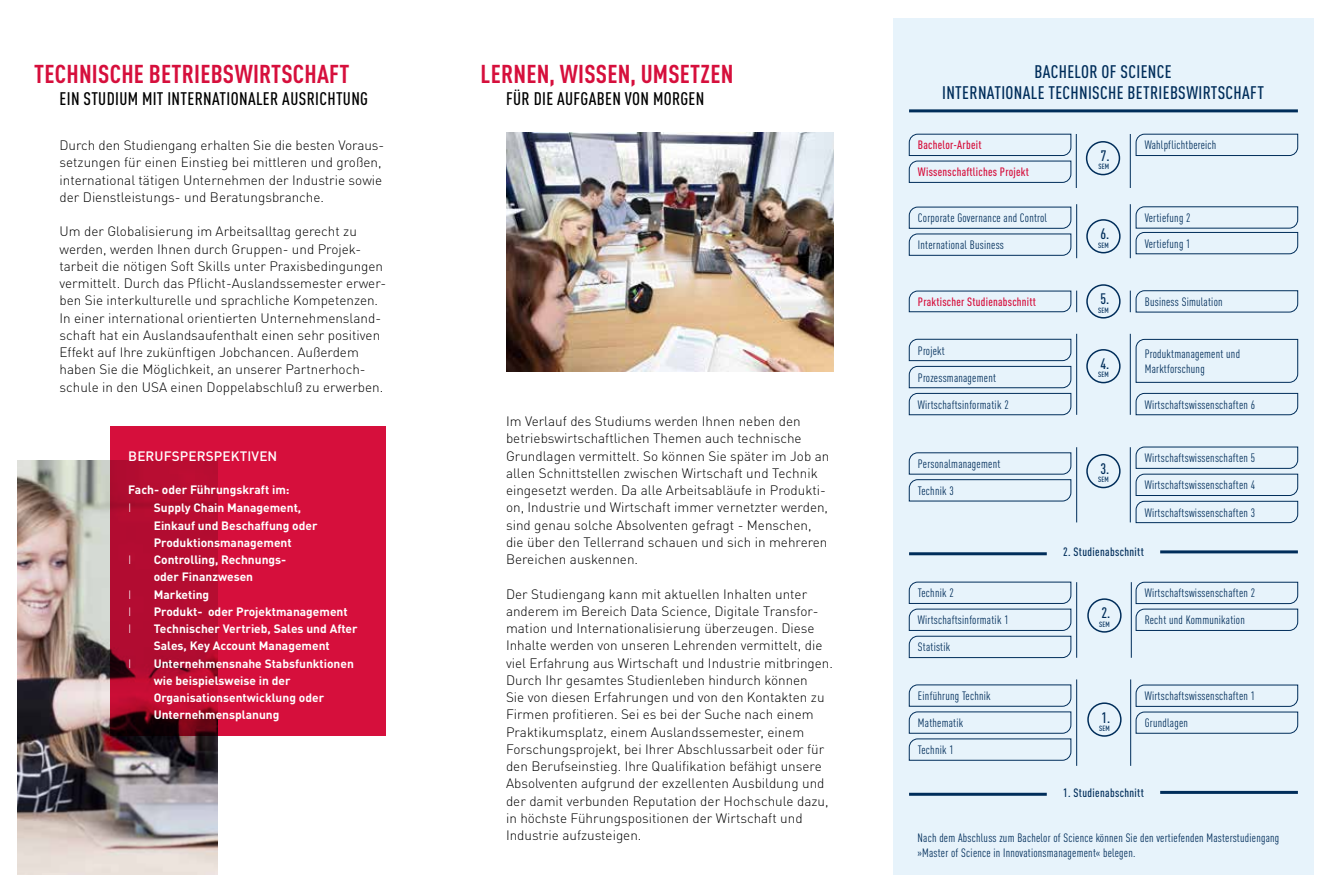
<style>
.page{position:relative;width:1331px;height:893px;background:#fff}
.page>*{position:absolute;margin:0;border:0;box-sizing:border-box;transform-origin:0 0}
.t1{font:700 condensed 25.5px "DIN Pro";letter-spacing:.01em;color:#d60f3c}
.t2{font:500 condensed 18px "DIN Pro";letter-spacing:.02em;color:#000}
.t3{font:500 condensed 18px/21.6px "DIN Pro";letter-spacing:.02em;color:#002d5a;text-align:center}
.t4{font:500 condensed 15px "DIN Pro";color:#002d5a}
.t5{font:300 13.5px/17.2px "DIN Pro";color:#000}
.t6{font:500 13.5px "DIN Pro";letter-spacing:.01em;color:#fff}
.t7{font:condensed 12px/15px "DIN Pro";letter-spacing:.02em;color:#002d5a}
.t8{font:700 12px/17.2px "DIN Pro";color:#fff}
.t9{font:500 condensed 12px "DIN Pro";letter-spacing:.02em;color:#d60f3c}
.t10{font:500 condensed 12px "DIN Pro";letter-spacing:.03em;color:#002d5a}
.t11{font:300 12px "DIN Pro";color:#fff}
.t12{font:500 condensed 7.5px "DIN Pro";letter-spacing:.01em;color:#002d5a}
</style>
<div class="page">
<img style="left:18px;top:460px;width:200px;height:415px">
<div style="left:893px;top:18px;width:421px;height:857px;background:#e7f3fb"></div>
<svg style="left:110px;top:427px;width:275px;height:309px;background:#c60d36"></svg>
<img style="left:506px;top:133px;width:327px;height:239px">
<svg style="left:1136px;top:393px;width:162px;height:22px"></svg>
<svg style="left:909px;top:207px;width:162px;height:49px"></svg>
<svg style="left:1136px;top:134px;width:162px;height:22px"></svg>
<svg style="left:909px;top:684px;width:162px;height:77px"></svg>
<svg style="left:909px;top:582px;width:162px;height:76px"></svg>
<svg style="left:1136px;top:339px;width:162px;height:44px"></svg>
<svg style="left:1136px;top:685px;width:162px;height:49px"></svg>
<svg style="left:1136px;top:582px;width:162px;height:49px"></svg>
<svg style="left:909px;top:452px;width:162px;height:49px"></svg>
<svg style="left:909px;top:339px;width:162px;height:76px"></svg>
<svg style="left:1136px;top:206px;width:162px;height:48px"></svg>
<svg style="left:1136px;top:447px;width:162px;height:76px"></svg>
<hr style="left:909px;top:109px;width:389px;height:3px;background:#002d5a">
<hr style="left:909px;top:793px;width:138px;height:3px;background:#002d5a">
<hr style="left:909px;top:552px;width:138px;height:3px;background:#002d5a">
<hr style="left:1160px;top:791px;width:138px;height:3px;background:#002d5a">
<hr style="left:1160px;top:550px;width:138px;height:3px;background:#002d5a">
<div style="left:1086px;top:454px;width:34px;height:34px;border:2px solid #002d5a;border-radius:50%"></div>
<div style="left:1086px;top:349px;width:34px;height:34px;border:2px solid #002d5a;border-radius:50%"></div>
<div style="left:1086px;top:219px;width:34px;height:34px;border:2px solid #002d5a;border-radius:50%"></div>
<div style="left:1086px;top:284px;width:34px;height:35px;border:2px solid #002d5a;border-radius:50%"></div>
<div style="left:1087px;top:598px;width:34px;height:35px;border:2px solid #002d5a;border-radius:50%"></div>
<div style="left:1087px;top:702px;width:34px;height:35px;border:2px solid #002d5a;border-radius:50%"></div>
<hr style="left:1131px;top:582px;width:1px;height:76px;background:#002d5a">
<hr style="left:1076px;top:582px;width:1px;height:76px;background:#002d5a">
<hr style="left:1130px;top:447px;width:1px;height:75px;background:#002d5a">
<hr style="left:1130px;top:334px;width:1px;height:81px;background:#002d5a">
<hr style="left:1130px;top:204px;width:1px;height:54px;background:#002d5a">
<svg style="left:1130px;top:290px;width:168px;height:22px"></svg>
<hr style="left:1130px;top:134px;width:1px;height:54px;background:#002d5a">
<hr style="left:1076px;top:134px;width:1px;height:54px;background:#002d5a">
<hr style="left:1076px;top:447px;width:1px;height:75px;background:#002d5a">
<hr style="left:1076px;top:334px;width:1px;height:81px;background:#002d5a">
<hr style="left:1076px;top:204px;width:1px;height:54px;background:#002d5a">
<svg style="left:909px;top:291px;width:168px;height:21px"></svg>
<hr style="left:1076px;top:679px;width:1px;height:87px;background:#002d5a">
<hr style="left:1130px;top:679px;width:1px;height:87px;background:#002d5a">
<svg style="left:909px;top:134px;width:162px;height:49px"></svg>
<div style="left:1086px;top:141px;width:34px;height:34px;border:2px solid #002d5a;border-radius:50%"></div>
<h1 class="t1" style="left:34px;top:55px;width:317px">TECHNISCHE BETRIEBSWIRTSCHAFT</h1>
<h2 class="t2" style="left:60px;top:86px;width:310px">EIN STUDIUM MIT INTERNATIONALER AUSRICHTUNG</h2>
<p class="t5" style="left:60px;top:136px;width:326px">Durch den Studiengang erhalten Sie die besten Voraus&shy;setzungen für einen Einstieg bei mittleren und großen, international tätigen Unternehmen der Industrie sowie der Dienstleistungs- und Beratungsbranche.</p>
<p class="t5" style="left:60px;top:222px;width:328px">Um der Globalisierung im Arbeitsalltag gerecht zu werden, werden Ihnen durch Gruppen- und Projek&shy;tarbeit die nötigen Soft Skills unter Praxisbedingungen vermittelt. Durch das Pflicht-Auslandssemester erwer&shy;ben Sie interkulturelle und sprachliche Kompetenzen.<br>In einer international orientierten Unternehmensland&shy;schaft hat ein Auslandsaufenthalt einen sehr positiven Effekt auf Ihre zukünftigen Jobchancen. Außerdem haben Sie die Möglichkeit, an unserer Partnerhoch&shy;schule in den USA einen Doppelabschluß zu erwerben.</p>
<p class="t6" style="left:128px;top:445px;width:151px">BERUFSPERSPEKTIVEN</p>
<p class="t8" style="left:128px;top:480px;width:163px">Fach- oder Führungskraft im:</p>
<p class="t11" style="left:128px;top:499px;width:5px">I</p>
<p class="t8" style="left:154px;top:499px;width:165px">Supply Chain Management,<br>Einkauf und Beschaffung oder<br>Produktionsmanagement</p>
<p class="t11" style="left:128px;top:551px;width:5px">I</p>
<p class="t8" style="left:154px;top:550px;width:134px">Controlling, Rechnungs&shy;oder Finanzwesen</p>
<p class="t11" style="left:128px;top:585px;width:5px">I</p>
<p class="t8" style="left:154px;top:585px;width:57px">Marketing</p>
<p class="t11" style="left:128px;top:602px;width:5px">I</p>
<p class="t8" style="left:154px;top:602px;width:195px">Produkt- oder Projektmanagement</p>
<p class="t11" style="left:128px;top:620px;width:5px">I</p>
<p class="t8" style="left:154px;top:619px;width:205px">Technischer Vertrieb, Sales und After<br>Sales, Key Account Management</p>
<p class="t11" style="left:128px;top:654px;width:5px">I</p>
<p class="t8" style="left:154px;top:654px;width:202px">Unternehmensnahe Stabsfunktionen wie beispielsweise in der<br>Organisationsentwicklung oder<br>Unternehmensplanung</p>
<h1 class="t1" style="left:481px;top:55px;width:254px">LERNEN, WISSEN, UMSETZEN</h1>
<h2 class="t2" style="left:506px;top:86px;width:200px">FÜR DIE AUFGABEN VON MORGEN</h2>
<p class="t5" style="left:506px;top:412px;width:325px">Im Verlauf des Studiums werden Ihnen neben den betriebswirtschaftlichen Themen auch technische Grundlagen vermittelt. So können Sie später im Job an allen Schnittstellen zwischen Wirtschaft und Technik eingesetzt werden. Da alle Arbeitsabläufe in Produkti&shy;on, Industrie und Wirtschaft immer vernetzter werden, sind genau solche Absolventen gefragt - Menschen, die über den Tellerrand schauen und sich in mehreren Bereichen auskennen.</p>
<p class="t5" style="left:506px;top:584px;width:328px">Der Studiengang kann mit aktuellen Inhalten unter anderem im Bereich Data Science, Digitale Transfor&shy;mation und Internationalisierung überzeugen. Diese Inhalte werden von unseren Lehrenden vermittelt, die viel Erfahrung aus Wirtschaft und Industrie mitbringen.<br>Durch Ihr gesamtes Studienleben hindurch können<br>Sie von diesen Erfahrungen und von den Kontakten zu Firmen profitieren. Sei es bei der Suche nach einem Praktikumsplatz, einem Auslandssemester, einem Forschungsprojekt, bei Ihrer Abschlussarbeit oder für den Berufseinstieg. Ihre Qualifikation befähigt unsere Absolventen aufgrund der exzellenten Ausbildung und der damit verbunden Reputation der Hochschule dazu, in höchste Führungspositionen der Wirtschaft und Industrie aufzusteigen.</p>
<h2 class="t3" style="left:942px;top:59px;width:323px">BACHELOR OF SCIENCE<br>INTERNATIONALE TECHNISCHE BETRIEBSWIRTSCHAFT</h2>
<p class="t9" style="left:918px;top:137px;width:65px">Bachelor-Arbeit</p>
<p class="t9" style="left:918px;top:163px;width:112px">Wissenschaftliches Projekt</p>
<p class="t4" style="left:1101px;top:145px;width:10px">7.</p>
<p class="t12" style="left:1099px;top:161px;width:12px">SEM</p>
<p class="t7" style="left:1145px;top:137px;width:73px">Wahlpflichtbereich</p>
<p class="t7" style="left:918px;top:210px;width:131px">Corporate Governance and Control</p>
<p class="t7" style="left:1145px;top:210px;width:47px">Vertiefung 2</p>
<p class="t7" style="left:918px;top:237px;width:87px">International Business</p>
<p class="t4" style="left:1100px;top:223px;width:10px">6.</p>
<p class="t12" style="left:1098px;top:239px;width:12px">SEM</p>
<p class="t7" style="left:1145px;top:235px;width:47px">Vertiefung 1</p>
<p class="t9" style="left:918px;top:293px;width:119px">Praktischer Studienabschnitt</p>
<p class="t4" style="left:1100px;top:288px;width:10px">5.</p>
<p class="t12" style="left:1098px;top:305px;width:12px">SEM</p>
<p class="t7" style="left:1145px;top:294px;width:79px">Business Simulation</p>
<p class="t7" style="left:918px;top:342px;width:28px">Projekt</p>
<p class="t7" style="left:918px;top:369px;width:80px">Prozessmanagement</p>
<p class="t4" style="left:1100px;top:353px;width:10px">4.</p>
<p class="t12" style="left:1098px;top:369px;width:12px">SEM</p>
<p class="t7" style="left:1145px;top:345px;width:97px">Produktmanagement und<br>Marktforschung</p>
<p class="t7" style="left:918px;top:396px;width:92px">Wirtschaftsinformatik 2</p>
<p class="t7" style="left:1145px;top:396px;width:112px">Wirtschaftswissenschaften 6</p>
<p class="t7" style="left:918px;top:456px;width:84px">Personalmanagement</p>
<p class="t7" style="left:918px;top:482px;width:37px">Technik 3</p>
<p class="t4" style="left:1100px;top:458px;width:10px">3.</p>
<p class="t12" style="left:1098px;top:474px;width:12px">SEM</p>
<p class="t7" style="left:1145px;top:450px;width:112px">Wirtschaftswissenschaften 5</p>
<p class="t7" style="left:1145px;top:477px;width:112px">Wirtschaftswissenschaften 4</p>
<p class="t7" style="left:1145px;top:504px;width:112px">Wirtschaftswissenschaften 3</p>
<p class="t10" style="left:1063px;top:543px;width:82px">2. Studienabschnitt</p>
<p class="t7" style="left:918px;top:585px;width:37px">Technik 2</p>
<p class="t7" style="left:1145px;top:585px;width:112px">Wirtschaftswissenschaften 2</p>
<p class="t7" style="left:918px;top:612px;width:92px">Wirtschaftsinformatik 1</p>
<p class="t4" style="left:1101px;top:602px;width:10px">2.</p>
<p class="t12" style="left:1099px;top:619px;width:12px">SEM</p>
<p class="t7" style="left:1145px;top:612px;width:102px">Recht und Kommunikation</p>
<p class="t7" style="left:918px;top:639px;width:34px">Statistik</p>
<p class="t7" style="left:918px;top:688px;width:74px">Einführung Technik</p>
<p class="t7" style="left:1145px;top:688px;width:112px">Wirtschaftswissenschaften 1</p>
<p class="t7" style="left:918px;top:715px;width:47px">Mathematik</p>
<p class="t4" style="left:1101px;top:706px;width:10px">1.</p>
<p class="t12" style="left:1099px;top:723px;width:12px">SEM</p>
<p class="t7" style="left:1145px;top:715px;width:45px">Grundlagen</p>
<p class="t7" style="left:918px;top:742px;width:37px">Technik 1</p>
<p class="t10" style="left:1063px;top:784px;width:82px">1. Studienabschnitt</p>
<p class="t7" style="left:917px;top:829px;width:363px">Nach dem Abschluss zum Bachelor of Science können Sie den vertiefenden Masterstudiengang »Master of Science in Innovationsmanagement« belegen.</p>
</div>
